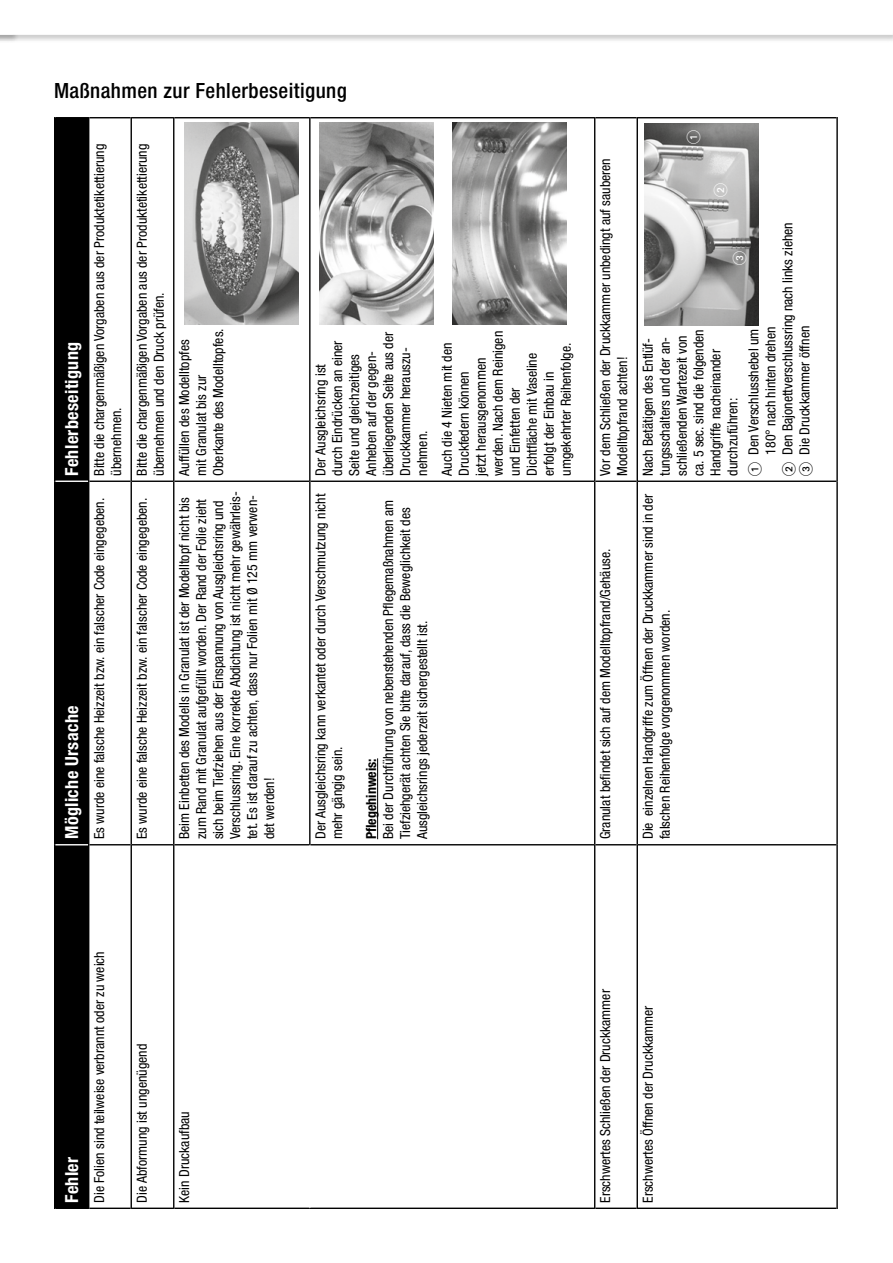
<style>
.page{position:relative;width:893px;height:1263px;background:#fff}
.page>*{position:absolute;margin:0;border:0;box-sizing:border-box;transform-origin:0 0}
.t1{font:500 condensed 21px "Helvetica Neue LT Pro";letter-spacing:.02em;color:#000}
.t2{font:700 condensed 18.15px "Helvetica Neue LT Pro";letter-spacing:.02em;color:#fff}
.t3{font:condensed 13.95px/17px "Helvetica Neue LT Pro";color:#000}
.t4{font:700 condensed 13.95px "Helvetica Neue LT Pro";color:#000}
.t5{font:13.95px "European Pi Two";color:#fff}
.s1{font-family:"European Pi Two";font-stretch:normal}
</style>
<div class="page">
<div style="left:55px;top:118px;width:33px;height:1089px;background:#000"></div>
<hr style="left:89px;top:1207px;width:42px;height:2px;background:#000">
<hr style="left:89px;top:844px;width:42px;height:1px;background:#000">
<hr style="left:89px;top:480px;width:42px;height:2px;background:#000">
<hr style="left:89px;top:117px;width:42px;height:1px;background:#000">
<hr style="left:131px;top:845px;width:1px;height:364px;background:#000">
<hr style="left:132px;top:1207px;width:41px;height:2px;background:#000">
<hr style="left:131px;top:481px;width:1px;height:364px;background:#000">
<hr style="left:132px;top:844px;width:41px;height:1px;background:#000">
<hr style="left:131px;top:117px;width:1px;height:364px;background:#000">
<hr style="left:132px;top:480px;width:41px;height:2px;background:#000">
<hr style="left:132px;top:117px;width:41px;height:1px;background:#000">
<hr style="left:173px;top:481px;width:1px;height:364px;background:#000">
<hr style="left:173px;top:117px;width:1px;height:364px;background:#000">
<hr style="left:174px;top:480px;width:135px;height:2px;background:#000">
<hr style="left:174px;top:117px;width:135px;height:1px;background:#000">
<hr style="left:309px;top:481px;width:2px;height:364px;background:#000">
<hr style="left:309px;top:117px;width:2px;height:364px;background:#000">
<hr style="left:311px;top:480px;width:283px;height:2px;background:#000">
<hr style="left:311px;top:117px;width:283px;height:1px;background:#000">
<hr style="left:595px;top:1207px;width:42px;height:2px;background:#000">
<hr style="left:594px;top:481px;width:1px;height:364px;background:#000">
<hr style="left:595px;top:844px;width:42px;height:1px;background:#000">
<hr style="left:594px;top:117px;width:1px;height:364px;background:#000">
<hr style="left:595px;top:480px;width:42px;height:2px;background:#000">
<hr style="left:595px;top:117px;width:42px;height:1px;background:#000">
<hr style="left:637px;top:845px;width:1px;height:364px;background:#000">
<hr style="left:638px;top:1207px;width:198px;height:2px;background:#000">
<hr style="left:637px;top:481px;width:1px;height:364px;background:#000">
<hr style="left:638px;top:844px;width:198px;height:1px;background:#000">
<hr style="left:637px;top:117px;width:1px;height:364px;background:#000">
<hr style="left:638px;top:480px;width:198px;height:2px;background:#000">
<hr style="left:638px;top:117px;width:198px;height:1px;background:#000">
<hr style="left:836px;top:845px;width:2px;height:364px;background:#000">
<hr style="left:836px;top:481px;width:2px;height:364px;background:#000">
<hr style="left:836px;top:117px;width:2px;height:364px;background:#000">
<hr style="left:54px;top:845px;width:1px;height:364px;background:#000">
<hr style="left:55px;top:1207px;width:33px;height:2px;background:#000">
<hr style="left:54px;top:481px;width:1px;height:364px;background:#000">
<hr style="left:54px;top:117px;width:1px;height:364px;background:#000">
<hr style="left:55px;top:117px;width:33px;height:1px;background:#000">
<hr style="left:88px;top:845px;width:1px;height:364px;background:#000">
<hr style="left:88px;top:481px;width:1px;height:364px;background:#000">
<hr style="left:88px;top:117px;width:1px;height:364px;background:#000">
<hr style="left:55px;top:844px;width:33px;height:1px;background:#fff">
<hr style="left:55px;top:480px;width:33px;height:2px;background:#fff">
<hr style="left:173px;top:845px;width:1px;height:364px;background:#000">
<hr style="left:174px;top:1207px;width:136px;height:2px;background:#000">
<hr style="left:174px;top:844px;width:135px;height:1px;background:#000">
<hr style="left:310px;top:1207px;width:284px;height:2px;background:#000">
<hr style="left:311px;top:844px;width:283px;height:1px;background:#000">
<hr style="left:594px;top:845px;width:1px;height:364px;background:#000">
<hr style="left:377px;top:758px;width:1px;height:81px;background:#000">
<img style="left:320px;top:122px;width:114px;height:202px">
<img style="left:184px;top:122px;width:114px;height:202px">
<img style="left:453px;top:122px;width:114px;height:202px">
<img style="left:645px;top:124px;width:114px;height:201px">
<div style="left:0;top:0;width:893px;height:43px;background:#000;opacity:.2"></div>
<svg style="left:0;top:0;width:893px;height:35px"></svg>
<h1 class="t1" style="left:54px;top:78px;width:294px">Maßnahmen zur Fehlerbeseitigung</h1>
<h2 class="t2" style="left:61px;top:476px;width:135px;rotate:-90deg">Fehlerbeseitigung</h2>
<h2 class="t2" style="left:61px;top:839px;width:135px;rotate:-90deg">Mögliche Ursache</h2>
<p class="t3" style="left:91px;top:476px;width:333px;rotate:-90deg">Bitte die chargenmäßigen Vorgaben aus der Produktetikettierung übernehmen.</p>
<p class="t3" style="left:91px;top:839px;width:343px;rotate:-90deg">Es wurde eine falsche Heizzeit bzw. ein falscher Code eingegeben.</p>
<p class="t3" style="left:133px;top:476px;width:333px;rotate:-90deg">Bitte die chargenmäßigen Vorgaben aus der Produktetikettierung übernehmen und den Druck prüfen.</p>
<p class="t3" style="left:133px;top:839px;width:343px;rotate:-90deg">Es wurde eine falsche Heizzeit bzw. ein falscher Code eingegeben.</p>
<p class="t3" style="left:176px;top:476px;width:149px;rotate:-90deg">Auffüllen des Modelltopfes mit Granulat bis zur<br>Oberkante des Modelltopfes.</p>
<p class="t3" style="left:176px;top:839px;width:349px;rotate:-90deg">Beim Einbetten des Modells in Granulat ist der Modelltopf nicht bis zum Rand mit Granulat aufgefüllt worden. Der Rand der Folie zieht sich beim Tiefziehen aus der Einspannung von Ausgleichsring und Verschlussring. Eine korrekte Abdichtung ist nicht mehr gewährleis&shy;tet. Es ist darauf zu achten, dass nur Folien mit Ø 125 mm verwen&shy;det werden!</p>
<p class="t3" style="left:312px;top:476px;width:145px;rotate:-90deg">Der Ausgleichsring ist durch Eindrücken an einer<br>Seite und gleichzeitiges<br>Anheben auf der gegen&shy;überliegenden Seite aus der<br>Druckkammer herauszu&shy;nehmen.</p>
<p class="t3" style="left:438px;top:476px;width:146px;rotate:-90deg">Auch die 4 Nieten mit den<br>Druckfedern können<br>jetzt herausgenommen werden. Nach dem Reinigen und Einfetten der<br>Dichtfläche mit Vaseline erfolgt der Einbau in umgekehrter Reihenfolge.</p>
<p class="t3" style="left:312px;top:839px;width:347px;rotate:-90deg">Der Ausgleichsring kann verkantet oder durch Verschmutzung nicht mehr gängig sein.</p>
<p class="t3" style="left:380px;top:839px;width:341px;rotate:-90deg">Bei der Durchführung von nebenstehenden Pflegemaßnahmen am<br>Tiefziehgerät achten Sie bitte darauf, dass die Beweglichkeit des<br>Ausgleichsrings jederzeit sichergestellt ist.</p>
<p class="t4" style="left:363px;top:839px;width:82px;rotate:-90deg">Pflegehinweis:</p>
<p class="t3" style="left:597px;top:476px;width:319px;rotate:-90deg">Vor dem Schließen der Druckkammer unbedingt auf sauberen<br>Modelltopfrand achten!</p>
<p class="t3" style="left:597px;top:839px;width:292px;rotate:-90deg">Granulat befindet sich auf dem Modelltopfrand/Gehäuse.</p>
<p class="t5" style="left:685px;top:144px;width:15px;rotate:-90deg">1</p>
<p class="t5" style="left:712px;top:197px;width:15px;rotate:-90deg">2</p>
<p class="t3" style="left:779px;top:476px;width:255px;rotate:-90deg"><span class="s1">2</span> Den Bajonettverschlussring nach links ziehen</p>
<p class="t5" style="left:731px;top:265px;width:15px;rotate:-90deg">3</p>
<p class="t3" style="left:796px;top:476px;width:151px;rotate:-90deg"><span class="s1">3</span> Die Druckkammer öffnen</p>
<p class="t3" style="left:639px;top:476px;width:148px;rotate:-90deg">Nach Betätigen des Entlüf&shy;tungsschalters und der an&shy;schließenden Wartezeit von ca. 5 sec. sind die folgenden<br>Handgriffe nacheinander durchzuführen:</p>
<p class="t3" style="left:745px;top:476px;width:148px;rotate:-90deg"><span class="s1">1</span> Den Verschlusshebel um</p>
<p class="t3" style="left:762px;top:455px;width:130px;rotate:-90deg">180° nach hinten drehen</p>
<p class="t3" style="left:639px;top:839px;width:347px;rotate:-90deg">Die einzelnen Handgriffe zum Öffnen der Druckkammer sind in der falschen Reihenfolge vorgenommen worden.</p>
<h2 class="t2" style="left:61px;top:1203px;width:47px;rotate:-90deg">Fehler</h2>
<p class="t3" style="left:91px;top:1203px;width:253px;rotate:-90deg">Die Folien sind teilweise verbrannt oder zu weich</p>
<p class="t3" style="left:133px;top:1203px;width:160px;rotate:-90deg">Die Abformung ist ungenügend</p>
<p class="t3" style="left:176px;top:1203px;width:93px;rotate:-90deg">Kein Druckaufbau</p>
<p class="t3" style="left:597px;top:1203px;width:215px;rotate:-90deg">Erschwertes Schließen der Druckkammer</p>
<p class="t3" style="left:639px;top:1203px;width:199px;rotate:-90deg">Erschwertes Öffnen der Druckkammer</p>
</div>
